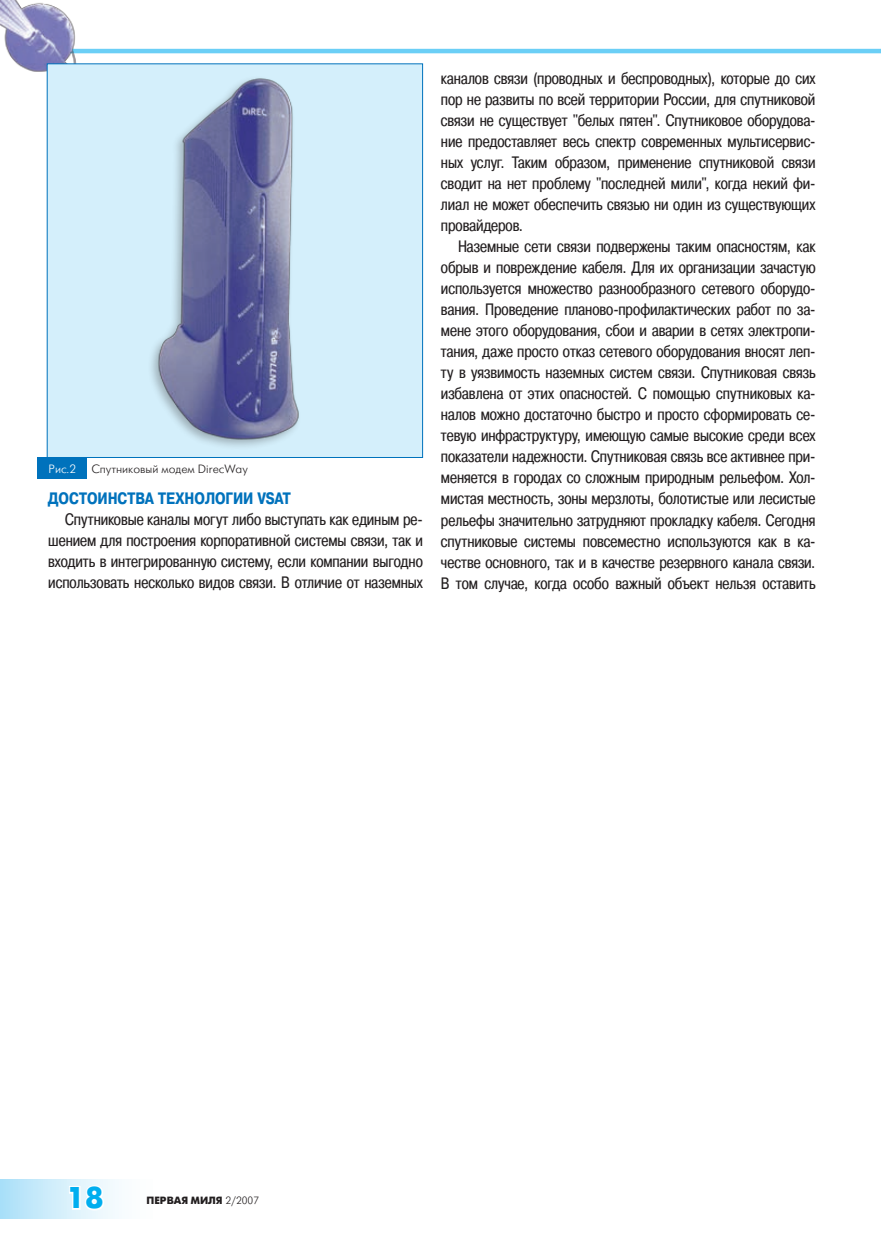
<style>
.page{position:relative;width:881px;height:1234px;background:#fff}
.page>*{position:absolute;margin:0;border:0;box-sizing:border-box;transform-origin:0 0}
.t1{font:700 30px "Futuris C";color:#00aeef}
.t2{font:16.5px/21px "Pragmatica Cond C";color:#231f20;text-align:justify}
.t3{font:700 16.5px "Pragmatica Cond C";color:#0072bc}
.t4{font:12px "Futuris C";color:#231f20}
.t5{font:12px "Futuris C";color:#fff}
.t6{font:700 10.5px "Futuris C";color:#231f20}
.s1{font-weight:400}
</style>
<div class="page">
<hr style="left:45px;top:49px;width:835px;height:4px;background:#6bcff6">
<div style="left:0;top:1178px;width:159px;height:40px;background:linear-gradient(to right,#b0e2f9,#fff)"></div>
<svg style="left:67px;top:1183px;width:39px;height:28px"></svg>
<img style="left:0;top:0;width:78px;height:76px">
<div style="left:47px;top:64px;width:375px;height:393px;background:#d4effb"></div>
<img style="left:151px;top:78px;width:148px;height:369px">
<div style="left:47px;top:63px;width:376px;height:395px;border:1px solid #0072bc"></div>
<div style="left:37px;top:457px;width:50px;height:21px;background:#0072bc"></div>
<p class="t5" style="left:49px;top:462px;width:29px">Рис.2</p>
<p class="t4" style="left:91px;top:463px;width:158px">Спутниковый модем DirecWay</p>
<p class="t3" style="left:48px;top:489px;width:244px">Достоинства технологии VSAT</p>
<p class="t2" style="left:48px;top:509px;width:376px;text-indent:17px">Спутниковые каналы могут либо выступать как единым ре&shy;шением для построения корпоративной системы связи, так и входить в интегрированную систему, если компании выгодно использовать несколько видов связи. В отличие от наземных</p>
<p class="t2" style="left:441px;top:68px;width:376px">каналов связи (проводных и беспроводных), которые до сих пор не развиты по всей территории России, для спутниковой связи не существует "белых пятен". Спутниковое оборудова&shy;ние предоставляет весь спектр современных мультисервис&shy;ных услуг. Таким образом, применение спутниковой связи сводит на нет проблему "последней мили", когда некий фи&shy;лиал не может обеспечить связью ни один из существующих провайдеров.</p>
<p class="t2" style="left:441px;top:236px;width:376px;text-indent:17px">Наземные сети связи подвержены таким опасностям, как обрыв и повреждение кабеля. Для их организации зачастую используется множество разнообразного сетевого оборудо&shy;вания. Проведение планово-профилактических работ по за&shy;мене этого оборудования, сбои и аварии в сетях электропи&shy;тания, даже просто отказ сетевого оборудования вносят леп&shy;ту в уязвимость наземных систем связи. Спутниковая связь избавлена от этих опасностей. С помощью спутниковых ка&shy;налов можно достаточно быстро и просто сформировать се&shy;тевую инфраструктуру, имеющую самые высокие среди всех показатели надежности. Спутниковая связь все активнее при&shy;меняется в городах со сложным природным рельефом. Хол&shy;мистая местность, зоны мерзлоты, болотистые или лесистые рельефы значительно затрудняют прокладку кабеля. Сегодня спутниковые системы повсеместно используются как в ка&shy;честве основного, так и в качестве резервного канала связи.<br>В том случае, когда особо важный объект нельзя оставить</p>
<h1 class="t1" style="left:66px;top:1180px;width:39px">18</h1>
<p class="t6" style="left:146px;top:1194px;width:114px">ПЕРВАЯ МИЛЯ <span class="s1">2/2007</span></p>
</div>
